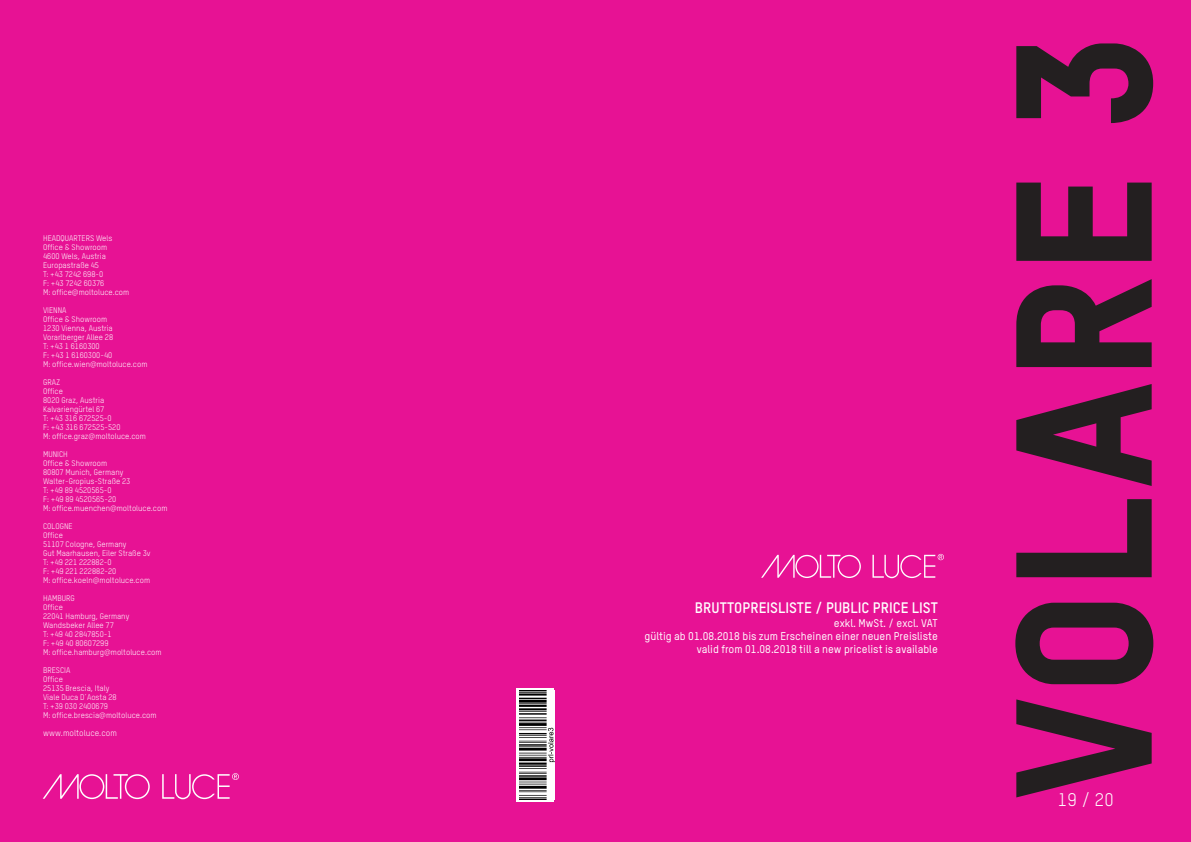
<style>
.page{position:relative;width:1191px;height:842px;background:#e71294}
.page>*{position:absolute;margin:0;border:0;box-sizing:border-box;transform-origin:0 0}
.t1{font:190px "TSTARPRO Headline";color:#231f20}
.t2{font:18px "TSTARPRO";color:#fff}
.t3{font:700 15px "TSTARPRO";color:#fff}
.t4{font:500 11px/13.2px "TSTARPRO";color:#fff;text-align:right}
.t5{font:8.5px "TSTARPRO";color:#fff}
.t6{font:8px/9px "TSTARPRO";color:#fff}
.s1{font-family:"Vista Sans OT";font-weight:300}
</style>
<div class="page">
<svg style="left:761px;top:555px;width:100px;height:23px"></svg>
<svg style="left:872px;top:554px;width:72px;height:24px"></svg>
<svg style="left:43px;top:774px;width:107px;height:25px"></svg>
<svg style="left:162px;top:773px;width:77px;height:26px"></svg>
<svg style="left:516px;top:688px;width:38px;height:113px"></svg>
<img style="left:519px;top:691px;width:35px;height:108px">
<p class="t6" style="left:43px;top:233px;width:88px">HEADQUARTERS Wels<br>Office &amp; Showroom<br>4600 Wels, Austria<br>Europastraße 45<br>T: +43 7242 698-0<br>F: +43 7242 60376<br>M: office<span class="s1">@</span>moltoluce.com</p>
<p class="t6" style="left:43px;top:305px;width:106px">VIENNA<br>Office &amp; Showroom<br>1230 Vienna, Austria<br>Vorarlberger Allee 28<br>T: +43 1 6160300<br>F: +43 1 6160300-40<br>M: office.wien<span class="s1">@</span>moltoluce.com</p>
<p class="t6" style="left:43px;top:377px;width:104px">GRAZ<br>Office<br>8020 Graz, Austria<br>Kalvariengürtel 67<br>T: +43 316 672525-0<br>F: +43 316 672525-520<br>M: office.graz<span class="s1">@</span>moltoluce.com</p>
<p class="t6" style="left:43px;top:449px;width:126px">MUNICH<br>Office &amp; Showroom<br>80807 Munich, Germany<br>Walter-Gropius-Straße 23<br>T: +49 89 4520565-0<br>F: +49 89 4520565-20<br>M: office.muenchen<span class="s1">@</span>moltoluce.com</p>
<p class="t6" style="left:43px;top:521px;width:109px">COLOGNE<br>Office<br>51107 Cologne, Germany<br>Gut Maarhausen, Eiler Straße 3v<br>T: +49 221 222882-0<br>F: +49 221 222882-20<br>M: office.koeln<span class="s1">@</span>moltoluce.com</p>
<p class="t6" style="left:43px;top:593px;width:120px">HAMBURG<br>Office<br>22041 Hamburg, Germany<br>Wandsbeker Allee 77<br>T: +49 40 2847850-1<br>F: +49 40 80607299<br>M: office.hamburg<span class="s1">@</span>moltoluce.com</p>
<p class="t6" style="left:43px;top:665px;width:115px">BRESCIA<br>Office<br>25135 Brescia, Italy<br>Viale Duca D´Aosta 28<br>T: +39 030 2400679<br>M: office.brescia<span class="s1">@</span>moltoluce.com</p>
<p class="t5" style="left:43px;top:728px;width:75px">www.moltoluce.com</p>
<h3 class="t3" style="left:695px;top:598px;width:244px">BRUTTOPREISLISTE / PUBLIC PRICE LIST</h3>
<h3 class="t4" style="left:644px;top:616px;width:295px">exkl. MwSt. / excl. VAT<br>gültig ab 01.08.2018 bis zum Erscheinen einer neuen Preisliste valid from 01.08.2018 till a new pricelist is available</h3>
<h1 class="t1" style="left:966px;top:801px;width:769px;rotate:-90deg">VOLARE 3</h1>
<h2 class="t2" style="left:1058px;top:789px;width:57px">19 / 20</h2>
</div>
